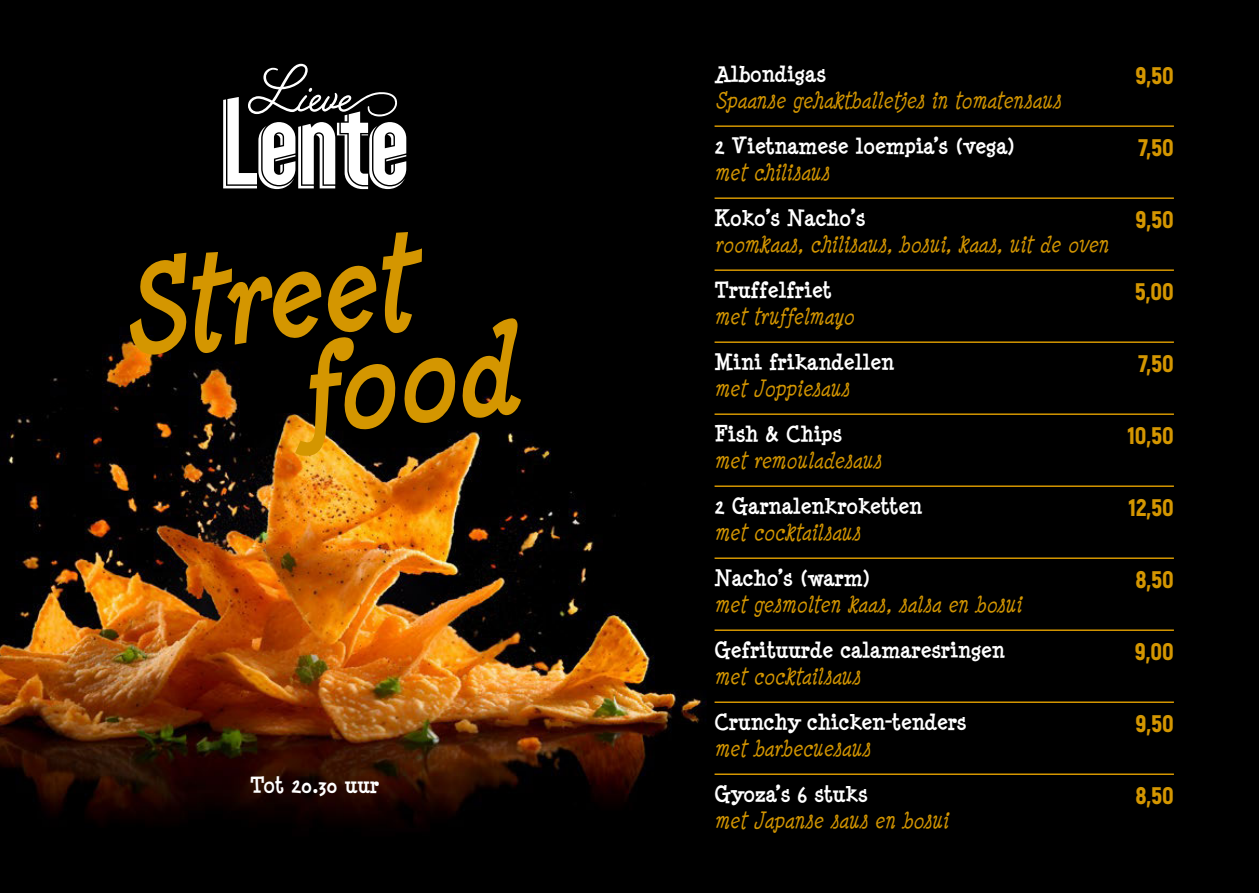
<style>
.page{position:relative;width:1259px;height:893px;background:#fff}
.page>*{position:absolute;margin:0;border:0;box-sizing:border-box;transform-origin:0 0}
.t1{font:italic 700 136.5px "Minya Nouvelle";color:#d49600}
.t2{font:italic 24px "Minya Nouvelle";color:#d49600}
.t3{font:700 24px "Minya Nouvelle";color:#fff}
.t4{font:900 24px "Akrobat";color:#d49600}
</style>
<div class="page">
<img style="left:0;top:0;width:1259px;height:893px">
<hr style="left:714px;top:125px;width:460px;height:2px;background:#d49600">
<hr style="left:714px;top:197px;width:460px;height:2px;background:#d49600">
<hr style="left:714px;top:269px;width:460px;height:2px;background:#d49600">
<hr style="left:714px;top:341px;width:460px;height:2px;background:#d49600">
<hr style="left:714px;top:413px;width:460px;height:2px;background:#d49600">
<hr style="left:714px;top:485px;width:460px;height:2px;background:#d49600">
<hr style="left:714px;top:557px;width:460px;height:2px;background:#d49600">
<hr style="left:714px;top:629px;width:460px;height:2px;background:#d49600">
<hr style="left:714px;top:701px;width:460px;height:2px;background:#d49600">
<hr style="left:714px;top:773px;width:460px;height:2px;background:#d49600">
<svg style="left:223px;top:64px;width:183px;height:125px"></svg>
<p class="t1" style="left:108px;top:231px;width:297px;rotate:-6deg">Street</p>
<p class="t1" style="left:288px;top:310px;width:219px;rotate:-6deg">food</p>
<p class="t3" style="left:250px;top:769px;width:130px">Tot 20.30 uur</p>
<p class="t3" style="left:714px;top:59px;width:113px">Albondigas</p>
<p class="t4" style="left:1135px;top:60px;width:40px">9,50</p>
<p class="t2" style="left:714px;top:86px;width:348px">Spaanse gehaktballetjes in tomatensaus</p>
<p class="t3" style="left:714px;top:131px;width:302px">2 Vietnamese loempia’s (vega)</p>
<p class="t4" style="left:1138px;top:132px;width:37px">7,50</p>
<p class="t2" style="left:714px;top:158px;width:116px">met chilisaus</p>
<p class="t3" style="left:714px;top:203px;width:152px">Koko’s Nacho’s</p>
<p class="t4" style="left:1135px;top:204px;width:40px">9,50</p>
<p class="t2" style="left:714px;top:230px;width:395px">roomkaas, chilisaus, bosui, kaas, uit de oven</p>
<p class="t3" style="left:714px;top:275px;width:118px">Truffelfriet</p>
<p class="t4" style="left:1135px;top:276px;width:40px">5,00</p>
<p class="t2" style="left:714px;top:302px;width:141px">met truffelmayo</p>
<p class="t3" style="left:714px;top:347px;width:181px">Mini frikandellen</p>
<p class="t4" style="left:1138px;top:348px;width:37px">7,50</p>
<p class="t2" style="left:714px;top:374px;width:136px">met Joppiesaus</p>
<p class="t3" style="left:714px;top:419px;width:129px">Fish &amp; Chips</p>
<p class="t4" style="left:1127px;top:420px;width:48px">10,50</p>
<p class="t2" style="left:714px;top:446px;width:168px">met remouladesaus</p>
<p class="t3" style="left:714px;top:491px;width:209px">2 Garnalenkroketten</p>
<p class="t4" style="left:1128px;top:492px;width:47px">12,50</p>
<p class="t2" style="left:714px;top:518px;width:147px">met cocktailsaus</p>
<p class="t3" style="left:714px;top:563px;width:157px">Nacho’s (warm)</p>
<p class="t4" style="left:1135px;top:564px;width:40px">8,50</p>
<p class="t2" style="left:714px;top:590px;width:308px">met gesmolten kaas, salsa en bosui</p>
<p class="t3" style="left:714px;top:635px;width:292px">Gefrituurde calamaresringen</p>
<p class="t4" style="left:1135px;top:636px;width:41px">9,00</p>
<p class="t2" style="left:714px;top:662px;width:147px">met cocktailsaus</p>
<p class="t3" style="left:714px;top:707px;width:253px">Crunchy chicken-tenders</p>
<p class="t4" style="left:1135px;top:708px;width:40px">9,50</p>
<p class="t2" style="left:714px;top:734px;width:157px">met barbecuesaus</p>
<p class="t3" style="left:714px;top:779px;width:155px">Gyoza’s 6 stuks</p>
<p class="t4" style="left:1135px;top:780px;width:40px">8,50</p>
<p class="t2" style="left:714px;top:806px;width:235px">met Japanse saus en bosui</p>
</div>
